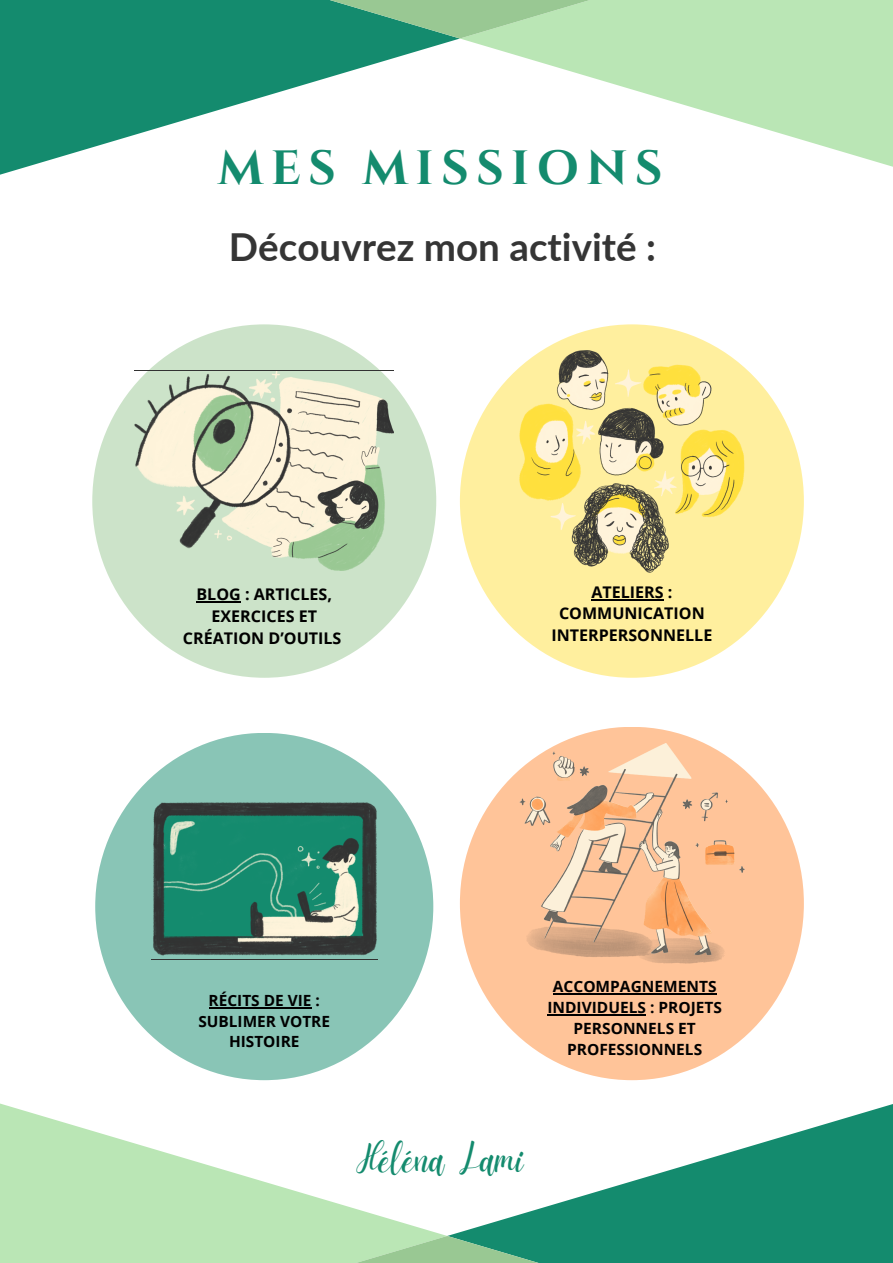
<style>
.page{position:relative;width:893px;height:1263px;background:#fff}
.page>*{position:absolute;margin:0;border:0;box-sizing:border-box;transform-origin:0 0}
.t1{font:700 48px "Cinzel";letter-spacing:.15em;color:#148b6e}
.t2{font:42.38px "Daydream";color:#148b6e}
.t3{font:700 38.55px "Lato";color:#353535}
.t4{font:700 16.05px/21.8px "Open Sans";color:#000;text-align:center}
.t5{font:700 15.45px/21.1px "Open Sans";color:#000;text-align:center}
.t6{font:700 15.38px/20.9px "Open Sans";color:#000;text-align:center}
</style>
<div class="page">
<svg style="left:0;top:0;width:458px;height:175px;fill:#148b6e"></svg>
<svg style="left:462px;top:0;width:431px;height:167px;fill:#bae6b5"></svg>
<svg style="left:246px;top:0;width:428px;height:39px;background:#75bd92"></svg>
<svg style="left:447px;top:1070px;width:446px;height:193px"></svg>
<svg style="left:0;top:1070px;width:447px;height:193px"></svg>
<svg style="left:232px;top:1236px;width:430px;height:27px;background:#72bc92"></svg>
<div style="left:92px;top:324px;width:344px;height:354px;background:#cce3c9;border-radius:50%"></div>
<svg style="left:135px;top:371px;width:259px;height:200px"></svg>
<hr style="left:196px;top:601px;width:45px;height:2px;background:#000">
<div style="left:460px;top:324px;width:344px;height:354px;background:#ffef9e;border-radius:50%"></div>
<svg style="left:519px;top:350px;width:225px;height:223px"></svg>
<hr style="left:591px;top:599px;width:72px;height:1px;background:#000">
<div style="left:95px;top:733px;width:338px;height:347px;background:#89c5b6;border-radius:50%"></div>
<svg style="left:153px;top:802px;width:224px;height:154px;background:#3b7f6c"></svg>
<hr style="left:209px;top:1007px;width:102px;height:1px;background:#000">
<div style="left:460px;top:727px;width:344px;height:353px;background:#ffc499;border-radius:50%"></div>
<svg style="left:519px;top:743px;width:225px;height:220px"></svg>
<hr style="left:553px;top:993px;width:163px;height:1px;background:#000">
<hr style="left:547px;top:1014px;width:99px;height:2px;background:#000">
<p class="t1" style="left:218px;top:138px;width:446px">MES MISSIONS</p>
<p class="t3" style="left:229px;top:223px;width:429px">Découvrez mon activité :</p>
<p class="t4" style="left:183px;top:583px;width:160px">BLOG : ARTICLES,<br>EXERCICES ET<br>CRÉATION D’OUTILS</p>
<p class="t4" style="left:551px;top:580px;width:162px">ATELIERS :<br>COMMUNICATION<br>INTERPERSONNELLE</p>
<p class="t6" style="left:198px;top:989px;width:133px">RÉCITS DE VIE :<br>SUBLIMER VOTRE<br>HISTOIRE</p>
<p class="t5" style="left:547px;top:975px;width:176px">ACCOMPAGNEMENTS<br>INDIVIDUELS : PROJETS<br>PERSONNELS ET<br>PROFESSIONNELS</p>
<p class="t2" style="left:357px;top:1135px;width:168px">Héléna Lami</p>
</div>
